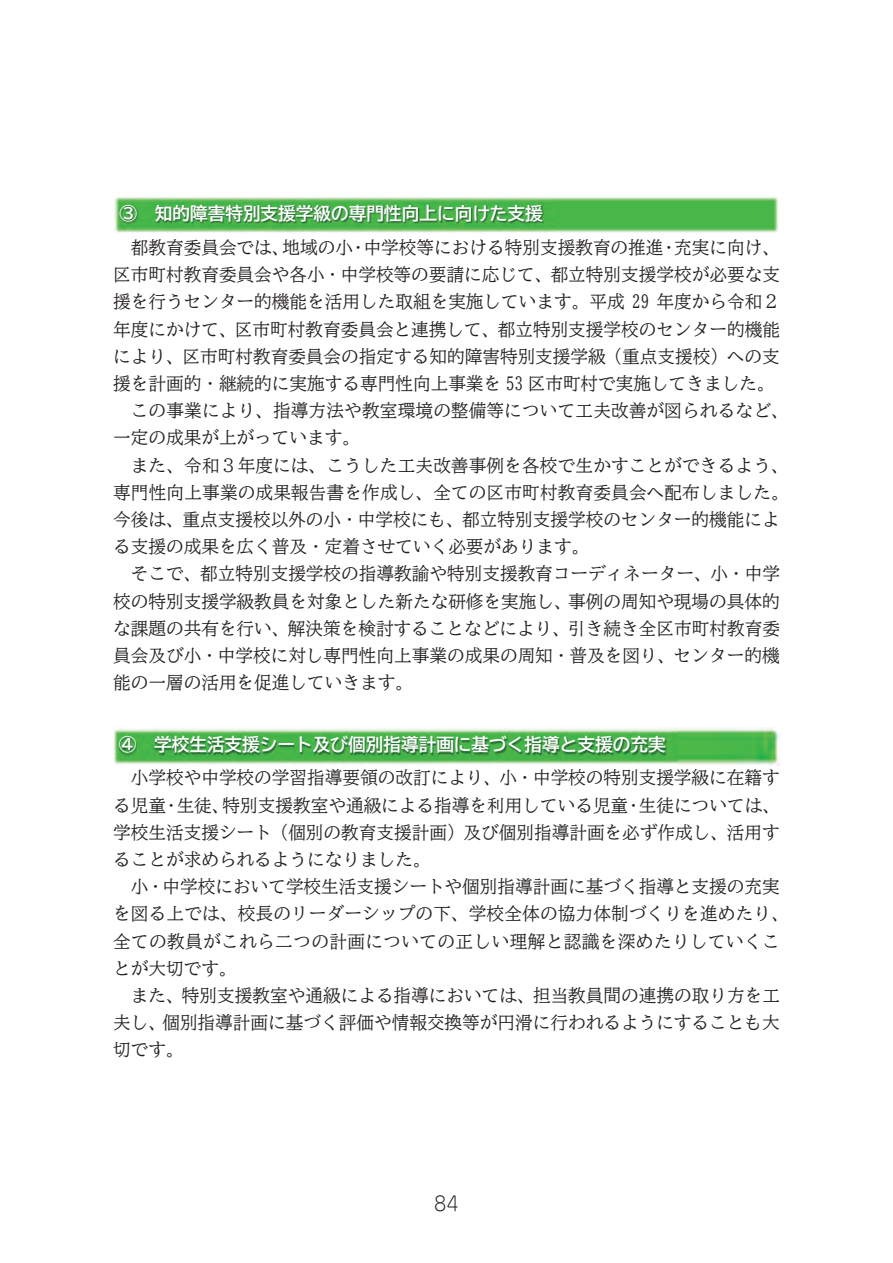
<style>
.page{position:relative;width:893px;height:1263px;background:#fff}
.page>*{position:absolute;margin:0;border:0;box-sizing:border-box;transform-origin:0 0}
.t1{font:300 19.5px "Jun 101 Pro";color:#231f20}
.t2{font:17.7px/27.2px "BIZ UD Mincho Medium";color:#231f20;text-align:justify}
.t3{font:17.7px "BIZ UD Gothic Bold";color:#fff}
.t4{font:16.2px "HG Maru Gothic MPRO";color:#231f20}
</style>
<div class="page">
<img style="left:115px;top:197px;width:663px;height:36px">
<img style="left:114px;top:199px;width:441px;height:34px">
<img style="left:118px;top:727px;width:661px;height:38px">
<img style="left:113px;top:730px;width:564px;height:35px">
<p class="t3" style="left:119px;top:204px;width:425px">③ 知的障害特別支援学級の専門性向上に向けた支援</p>
<p class="t2" style="left:131px;top:234px;width:651px">都教育委員会では、地域の小・中学校等における特別支援教育の推進・充実に向け、</p>
<p class="t2" style="left:113px;top:261px;width:668px">区市町村教育委員会や各小・中学校等の要請に応じて、都立特別支援学校が必要な支</p>
<p class="t2" style="left:113px;top:288px;width:668px">援を行うセンター的機能を活用した取組を実施しています。平成 29 年度から令和２</p>
<p class="t2" style="left:113px;top:315px;width:668px">年度にかけて、区市町村教育委員会と連携して、都立特別支援学校のセンター的機能</p>
<p class="t2" style="left:113px;top:342px;width:668px">により、区市町村教育委員会の指定する知的障害特別支援学級（重点支援校）への支</p>
<p class="t2" style="left:113px;top:370px;width:663px">援を計画的・継続的に実施する専門性向上事業を 53 区市町村で実施してきました。</p>
<p class="t2" style="left:131px;top:397px;width:659px">この事業により、指導方法や教室環境の整備等について工夫改善が図られるなど、</p>
<p class="t2" style="left:113px;top:424px;width:248px">一定の成果が上がっています。</p>
<p class="t2" style="left:131px;top:451px;width:659px">また、令和３年度には、こうした工夫改善事例を各校で生かすことができるよう、</p>
<p class="t2" style="left:113px;top:478px;width:677px">専門性向上事業の成果報告書を作成し、全ての区市町村教育委員会へ配布しました。</p>
<p class="t2" style="left:113px;top:506px;width:668px">今後は、重点支援校以外の小・中学校にも、都立特別支援学校のセンター的機能によ</p>
<p class="t2" style="left:113px;top:533px;width:478px">る支援の成果を広く普及・定着させていく必要があります。</p>
<p class="t2" style="left:131px;top:560px;width:651px">そこで、都立特別支援学校の指導教諭や特別支援教育コーディネーター、小・中学</p>
<p class="t2" style="left:113px;top:587px;width:668px">校の特別支援学級教員を対象とした新たな研修を実施し、事例の周知や現場の具体的</p>
<p class="t2" style="left:113px;top:614px;width:668px">な課題の共有を行い、解決策を検討することなどにより、引き続き全区市町村教育委</p>
<p class="t2" style="left:113px;top:642px;width:668px">員会及び小・中学校に対し専門性向上事業の成果の周知・普及を図り、センター的機</p>
<p class="t2" style="left:113px;top:669px;width:301px">能の一層の活用を促進していきます。</p>
<p class="t3" style="left:119px;top:736px;width:548px">④ 学校生活支援シート及び個別指導計画に基づく指導と支援の充実</p>
<p class="t2" style="left:113px;top:764px;width:668px;text-indent:18px">小学校や中学校の学習指導要領の改訂により、小・中学校の特別支援学級に在籍する児童・生徒、特別支援教室や通級による指導を利用している児童・生徒については、学校生活支援シート（個別の教育支援計画）及び個別指導計画を必ず作成し、活用することが求められるようになりました。</p>
<p class="t2" style="left:113px;top:873px;width:677px;text-align:left;text-indent:18px">小・中学校において学校生活支援シートや個別指導計画に基づく指導と支援の充実を図る上では、校長のリーダーシップの下、学校全体の協力体制づくりを進めたり、全ての教員がこれら二つの計画についての正しい理解と認識を深めたりしていくことが大切です。</p>
<p class="t2" style="left:113px;top:982px;width:668px;text-indent:18px">また、特別支援教室や通級による指導においては、担当教員間の連携の取り方を工夫し、個別指導計画に基づく評価や情報交換等が円滑に行われるようにすることも大切です。</p>
<p class="t4" style="left:434px;top:1184px;width:26px">84</p>
<p class="t1" style="left:434px;top:1188px;width:26px">84</p>
</div>
